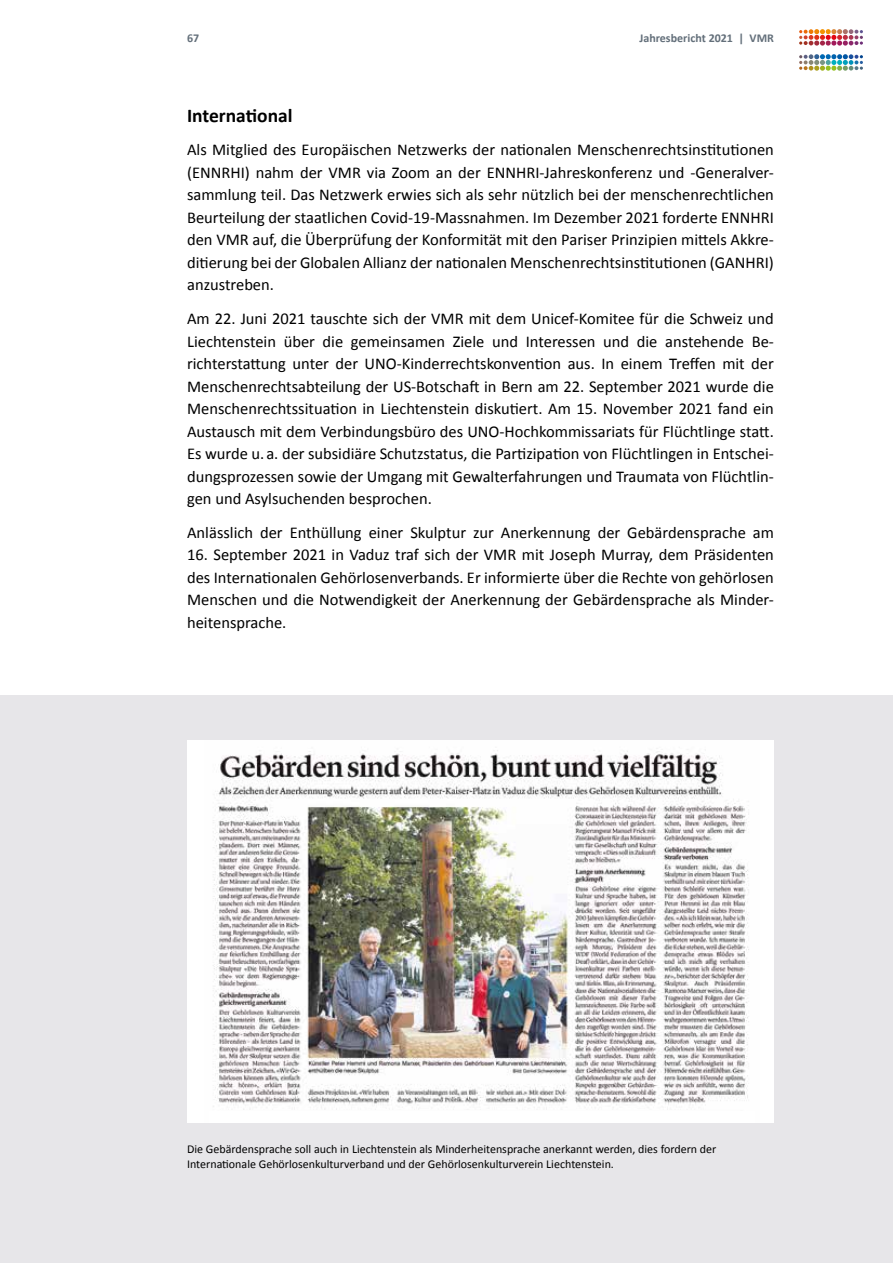
<style>
.page{position:relative;width:893px;height:1263px;background:#fff}
.page>*{position:absolute;margin:0;border:0;box-sizing:border-box;transform-origin:0 0}
.t1{font:700 19.5px "Calibri";color:#000}
.t2{font:16.5px/22.5px "Calibri";color:#000;text-align:justify}
.t3{font:12px/15px "Calibri";color:#000}
.t4{font:700 12px "Calibri";color:#636f7a}
</style>
<div class="page">
<svg style="left:799px;top:29px;width:64px;height:17px"></svg>
<svg style="left:799px;top:54px;width:64px;height:17px"></svg>
<div style="left:0;top:695px;width:893px;height:568px;background:#e7e6e9"></div>
<div style="left:187px;top:740px;width:587px;height:383px;background:#fff"></div>
<img style="left:213px;top:750px;width:536px;height:360px">
<p class="t4" style="left:187px;top:30px;width:14px">67</p>
<p class="t4" style="left:639px;top:30px;width:136px">Jahresbericht 2021 | VMR</p>
<p class="t1" style="left:187px;top:103px;width:107px">International</p>
<p class="t2" style="left:187px;top:138px;width:588px">Als Mitglied des Europäischen Netzwerks der nationalen Menschenrechtsinstitutionen (ENNRHI) nahm der VMR via Zoom an der ENNHRI-Jahreskonferenz und -Generalver&shy;sammlung teil. Das Netzwerk erwies sich als sehr nützlich bei der menschenrechtlichen Beurteilung der staatlichen Covid-19-Massnahmen. Im Dezember 2021 forderte ENNHRI den VMR auf, die Überprüfung der Konformität mit den Pariser Prinzipien mittels Akkre&shy;ditierung bei der Globalen Allianz der nationalen Menschenrechtsinstitutionen (GANHRI) anzustreben.</p>
<p class="t2" style="left:187px;top:307px;width:588px">Am 22. Juni 2021 tauschte sich der VMR mit dem Unicef-Komitee für die Schweiz und Liechtenstein über die gemeinsamen Ziele und Interessen und die anstehende Be&shy;richterstattung unter der UNO-Kinderrechtskonvention aus. In einem Treffen mit der Menschenrechtsabteilung der US-Botschaft in Bern am 22. September 2021 wurde die Menschenrechtssituation in Liechtenstein diskutiert. Am 15. November 2021 fand ein Austausch mit dem Verbindungsbüro des UNO-Hochkommissariats für Flüchtlinge statt.<br>Es wurde u. a. der subsidiäre Schutzstatus, die Partizipation von Flüchtlingen in Entschei&shy;dungsprozessen sowie der Umgang mit Gewalterfahrungen und Traumata von Flüchtlin&shy;gen und Asylsuchenden besprochen.</p>
<p class="t2" style="left:187px;top:520px;width:588px">Anlässlich der Enthüllung einer Skulptur zur Anerkennung der Gebärdensprache am</p>
<p class="t2" style="left:187px;top:543px;width:588px">16. September 2021 in Vaduz traf sich der VMR mit Joseph Murray, dem Präsidenten des Internationalen Gehörlosenverbands. Er informierte über die Rechte von gehörlosen Menschen und die Notwendigkeit der Anerkennung der Gebärdensprache als Minder&shy;heitensprache.</p>
<p class="t3" style="left:187px;top:1141px;width:531px">Die Gebärdensprache soll auch in Liechtenstein als Minderheitensprache anerkannt werden, dies fordern der<br>Internationale Gehörlosenkulturverband und der Gehörlosenkulturverein Liechtenstein.</p>
</div>
